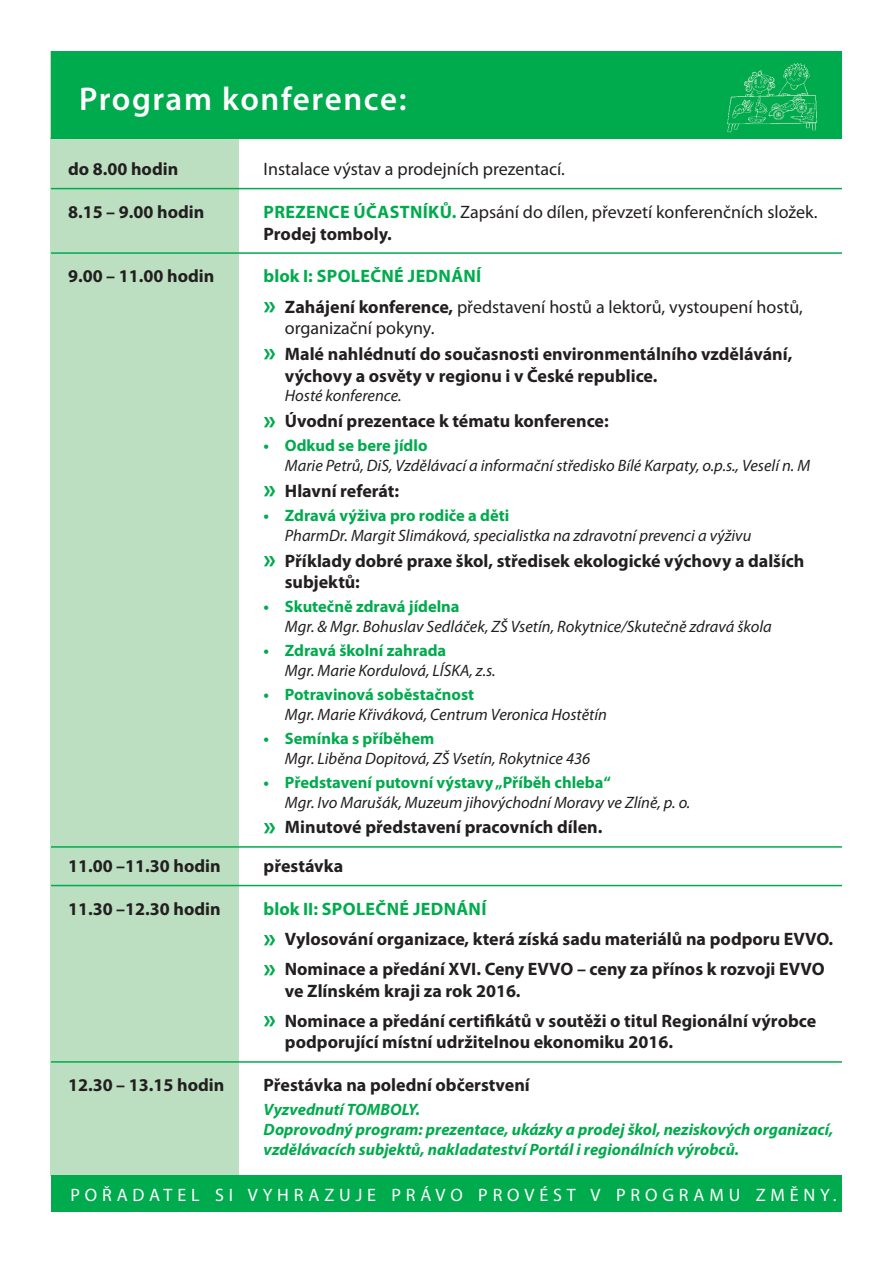
<style>
.page{position:relative;width:893px;height:1263px;background:#fff}
.page>*{position:absolute;margin:0;border:0;box-sizing:border-box;transform-origin:0 0}
.t1{font:600 33px "Myriad Pro";letter-spacing:.045em;color:#fff}
.t2{font:700 18px/21.6px "Myriad Pro";color:#231f20}
.t3{font:18px/21.6px "Myriad Pro";color:#231f20}
.t4{font:18px "Myriad Pro";letter-spacing:.27em;color:#fff}
.t5{font:700 18px "Myriad Pro";letter-spacing:.02em;color:#00ab4d}
.t6{font:italic 16.5px "Myriad Pro";color:#231f20}
.t7{font:700 16.5px "Myriad Pro";color:#00ab4d}
.t8{font:italic 700 16.5px/19.8px "Myriad Pro";color:#00ab4d}
.s1{font-weight:700;color:#00ab4d}
.s2{font-weight:700;font-size:27px;color:#00ab4d}
.s3{font-weight:700}
.s4{font-size:27px;color:#00ab4d}
</style>
<div class="page">
<div style="left:51px;top:51px;width:188px;height:1125px;background:#bbdfc0"></div>
<div style="left:51px;top:1176px;width:791px;height:36px;background:#00ab4d"></div>
<div style="left:51px;top:51px;width:791px;height:88px;background:#00ab4d"></div>
<hr style="left:51px;top:188px;width:791px;height:1px;background:#00ab4d">
<hr style="left:51px;top:252px;width:791px;height:2px;background:#00ab4d">
<hr style="left:51px;top:846px;width:791px;height:2px;background:#00ab4d">
<hr style="left:51px;top:885px;width:791px;height:1px;background:#00ab4d">
<hr style="left:51px;top:1061px;width:791px;height:2px;background:#00ab4d">
<img style="left:727px;top:63px;width:91px;height:70px">
<p class="t1" style="left:79px;top:78px;width:329px">Program konference:</p>
<p class="t2" style="left:68px;top:158px;width:112px">do 8.00 hodin</p>
<p class="t3" style="left:264px;top:158px;width:303px">Instalace výstav a prodejních prezentací.</p>
<p class="t2" style="left:68px;top:200px;width:138px">8.15 – 9.00 hodin</p>
<p class="t3" style="left:264px;top:201px;width:555px"><span class="s1">PREZENCE ÚČASTNÍKŮ.</span> Zapsání do dílen, převzetí konferenčních složek.</p>
<p class="t2" style="left:264px;top:222px;width:130px">Prodej tomboly.</p>
<p class="t2" style="left:68px;top:265px;width:148px">9.00 – 11.00 hodin</p>
<p class="t5" style="left:264px;top:265px;width:219px">blok I: SPOLEČNÉ JEDNÁNÍ</p>
<p class="t3" style="left:285px;top:295px;width:519px;text-indent:-21px"><span class="s2">»</span> <span class="s3">Zahájení konference,</span> představení hostů a lektorů, vystoupení hostů, organizační pokyny.</p>
<p class="t2" style="left:285px;top:342px;width:509px;text-indent:-21px"><span class="s4">»</span> Malé nahlédnutí do současnosti environmentálního vzdělávání, výchovy a osvěty v regionu i v České republice.</p>
<p class="t6" style="left:285px;top:386px;width:118px">Hosté konference.</p>
<p class="t2" style="left:264px;top:410px;width:347px"><span class="s4">»</span> Úvodní prezentace k tématu konference:</p>
<p class="t7" style="left:264px;top:435px;width:165px">• Odkud se bere jídlo</p>
<p class="t6" style="left:285px;top:455px;width:527px">Marie Petrů, DiS, Vzdělávací a informační středisko Bílé Karpaty, o.p.s., Veselí n. M</p>
<p class="t2" style="left:264px;top:479px;width:137px"><span class="s4">»</span> Hlavní referát:</p>
<p class="t7" style="left:264px;top:505px;width:247px">• Zdravá výživa pro rodiče a děti</p>
<p class="t6" style="left:285px;top:525px;width:468px">PharmDr. Margit Slimáková, specialistka na zdravotní prevenci a výživu</p>
<p class="t2" style="left:285px;top:549px;width:521px;text-indent:-21px"><span class="s4">»</span> Příklady dobré praxe škol, středisek ekologické výchovy a dalších subjektů:</p>
<p class="t7" style="left:264px;top:596px;width:198px">• Skutečně zdravá jídelna</p>
<p class="t6" style="left:285px;top:616px;width:488px">Mgr. &amp; Mgr. Bohuslav Sedláček, ZŠ Vsetín, Rokytnice/Skutečně zdravá škola</p>
<p class="t7" style="left:264px;top:640px;width:184px">• Zdravá školní zahrada</p>
<p class="t6" style="left:285px;top:660px;width:212px">Mgr. Marie Kordulová, LÍSKA, z.s.</p>
<p class="t7" style="left:264px;top:684px;width:212px">• Potravinová soběstačnost</p>
<p class="t6" style="left:285px;top:704px;width:324px">Mgr. Marie Křiváková, Centrum Veronica Hostětín</p>
<p class="t7" style="left:264px;top:728px;width:172px">• Semínka s příběhem</p>
<p class="t6" style="left:285px;top:748px;width:307px">Mgr. Liběna Dopitová, ZŠ Vsetín, Rokytnice 436</p>
<p class="t7" style="left:264px;top:771px;width:349px">• Představení putovní výstavy„Příběh chleba“</p>
<p class="t6" style="left:285px;top:792px;width:407px">Mgr. Ivo Marušák, Muzeum jihovýchodní Moravy ve Zlíně, p. o.</p>
<p class="t2" style="left:264px;top:816px;width:340px"><span class="s4">»</span> Minutové představení pracovních dílen.</p>
<p class="t2" style="left:68px;top:854px;width:154px">11.00 –11.30 hodin</p>
<p class="t2" style="left:264px;top:854px;width:81px">přestávka</p>
<p class="t2" style="left:68px;top:897px;width:154px">11.30 –12.30 hodin</p>
<p class="t5" style="left:264px;top:897px;width:224px">blok II: SPOLEČNÉ JEDNÁNÍ</p>
<p class="t2" style="left:264px;top:927px;width:571px"><span class="s4">»</span> Vylosování organizace, která získá sadu materiálů na podporu EVVO.</p>
<p class="t2" style="left:285px;top:958px;width:541px;text-indent:-21px"><span class="s4">»</span> Nominace a předání XVI. Ceny EVVO – ceny za přínos k rozvoji EVVO ve Zlínském kraji za rok 2016.</p>
<p class="t2" style="left:285px;top:1009px;width:533px;text-indent:-21px"><span class="s4">»</span> Nominace a předání certifikátů v soutěži o titul Regionální výrobce podporující místní udržitelnou ekonomiku 2016.</p>
<p class="t2" style="left:68px;top:1074px;width:158px">12.30 – 13.15 hodin</p>
<p class="t2" style="left:264px;top:1074px;width:268px">Přestávka na polední občerstvení</p>
<p class="t8" style="left:264px;top:1099px;width:158px">Vyzvednutí TOMBOLY.</p>
<p class="t8" style="left:264px;top:1119px;width:571px">Doprovodný program: prezentace, ukázky a prodej škol, neziskových organizací, vzdělávacích subjektů, nakladateství Portál i regionálních výrobců.</p>
<p class="t4" style="left:70px;top:1184px;width:768px">POŘADATEL SI VYHRAZUJE PRÁVO PROVÉST V PROGRAMU ZMĚNY.</p>
</div>
